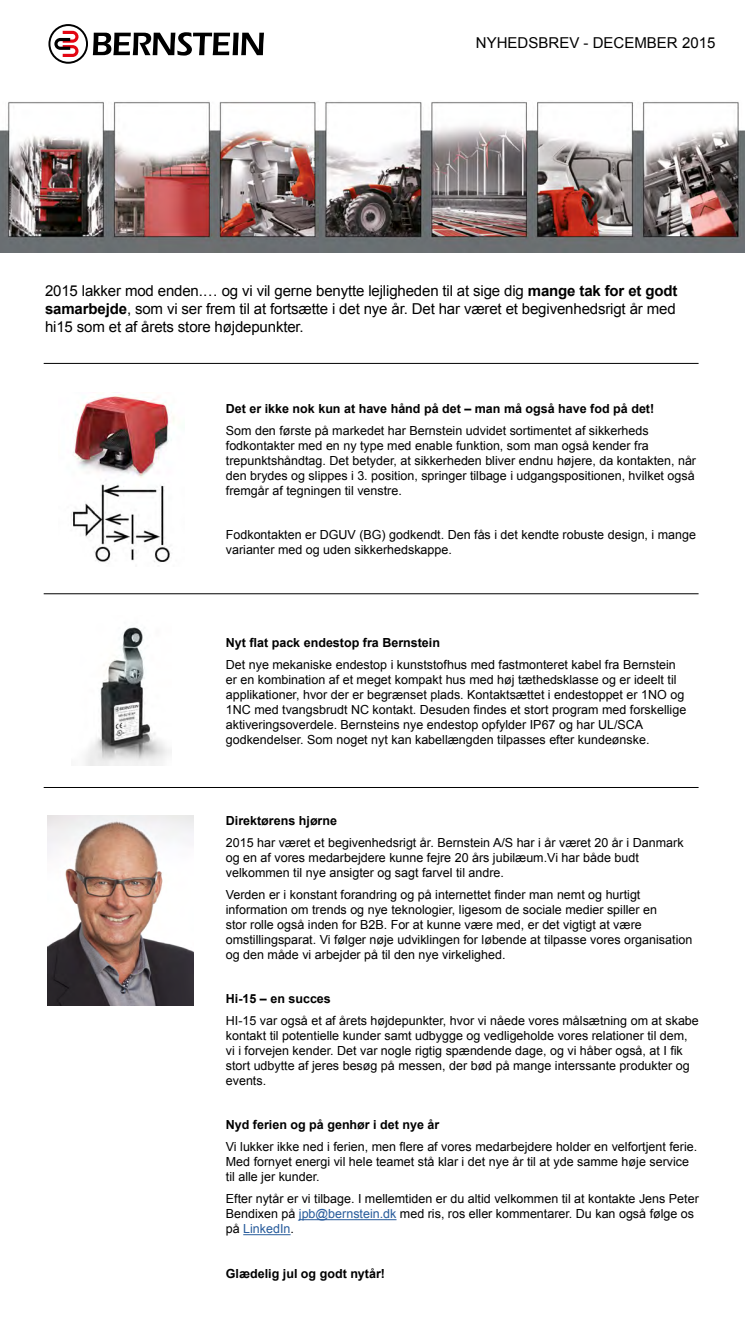
<style>
.page{position:relative;width:745px;height:1329px;background:#fff}
.page>*{position:absolute;margin:0;border:0;box-sizing:border-box;transform-origin:0 0}
.t1{font:15px/18px "Arial";letter-spacing:-.01em;color:#000}
.t2{font:12.5px/15px "Arial";color:#000}
.t3{font:700 12.5px "Arial";color:#000}
.s1{font-weight:700}
.s2{color:#275b9b}
</style>
<div class="page">
<img style="left:0;top:101px;width:744px;height:152px">
<svg style="left:48px;top:24px;width:216px;height:40px"></svg>
<img style="left:71px;top:394px;width:104px;height:168px">
<img style="left:85px;top:627px;width:86px;height:138px">
<hr style="left:44px;top:363px;width:654px;height:1px;background:#000">
<hr style="left:299px;top:1219px;width:97px;height:1px;background:#275b9b">
<hr style="left:243px;top:1234px;width:47px;height:1px;background:#275b9b">
<img style="left:48px;top:815px;width:145px;height:190px">
<hr style="left:44px;top:593px;width:654px;height:1px;background:#000">
<hr style="left:44px;top:787px;width:654px;height:1px;background:#000">
<p class="t1" style="left:475px;top:34px;width:241px">NYHEDSBREV - DECEMBER 2015</p>
<p class="t1" style="left:45px;top:282px;width:633px">2015 lakker mod enden.… og vi vil gerne benytte lejligheden til at sige dig <span class="s1">mange tak for et godt samarbejde</span>, som vi ser frem til at fortsætte i det nye år. Det har været et begivenhedsrigt år med hi15 som et af årets store højdepunkter.</p>
<p class="t3" style="left:226px;top:400px;width:429px">Det er ikke nok kun at have hånd på det – man må også have fod på det!</p>
<p class="t2" style="left:226px;top:423px;width:471px">Som den første på markedet har Bernstein udvidet sortimentet af sikkerheds fodkontakter med en ny type med enable funktion, som man også kender fra trepunktshåndtag. Det betyder, at sikkerheden bliver endnu højere, da kontakten, når den brydes og slippes i 3. position, springer tilbage i udgangspositionen, hvilket også fremgår af tegningen til venstre.</p>
<p class="t2" style="left:226px;top:528px;width:471px">Fodkontakten er DGUV (BG) godkendt. Den fås i det kendte robuste design, i mange varianter med og uden sikkerhedskappe.</p>
<p class="t3" style="left:226px;top:634px;width:215px">Nyt flat pack endestop fra Bernstein</p>
<p class="t2" style="left:226px;top:657px;width:461px">Det nye mekaniske endestop i kunststofhus med fastmonteret kabel fra Bernstein er en kombination af et meget kompakt hus med høj tæthedsklasse og er ideelt til applikationer, hvor der er begrænset plads. Kontaktsættet i endestoppet er 1NO og 1NC med tvangsbrudt NC kontakt. Desuden findes et stort program med forskellige aktiveringsoverdele. Bernsteins nye endestop opfylder IP67 og har UL/SCA godkendelser. Som noget nyt kan kabellængden tilpasses efter kundeønske.</p>
<p class="t3" style="left:226px;top:812px;width:113px">Direktørens hjørne</p>
<p class="t2" style="left:226px;top:835px;width:459px">2015 har været et begivenhedsrigt år. Bernstein A/S har i år været 20 år i Danmark og en af vores medarbejdere kunne fejre 20 års jubilæum.Vi har både budt velkommen til nye ansigter og sagt farvel til andre.</p>
<p class="t2" style="left:226px;top:887px;width:467px">Verden er i konstant forandring og på internettet finder man nemt og hurtigt information om trends og nye teknologier, ligesom de sociale medier spiller en<br>stor rolle også inden for B2B. For at kunne være med, er det vigtigt at være omstillingsparat. Vi følger nøje udviklingen for løbende at tilpasse vores organisation og den måde vi arbejder på til den nye virkelighed.</p>
<p class="t3" style="left:226px;top:990px;width:106px">Hi-15 – en succes</p>
<p class="t2" style="left:226px;top:1013px;width:474px">HI-15 var også et af årets højdepunkter, hvor vi nåede vores målsætning om at skabe kontakt til potentielle kunder samt udbygge og vedligeholde vores relationer til dem, vi i forvejen kender. Det var nogle rigtig spændende dage, og vi håber også, at I fik stort udbytte af jeres besøg på messen, der bød på mange interssante produkter og events.</p>
<p class="t3" style="left:226px;top:1116px;width:215px">Nyd ferien og på genhør i det nye år</p>
<p class="t2" style="left:226px;top:1139px;width:472px">Vi lukker ikke ned i ferien, men flere af vores medarbejdere holder en velfortjent ferie.<br>Med fornyet energi vil hele teamet stå klar i det nye år til at yde samme høje service til alle jer kunder.</p>
<p class="t2" style="left:226px;top:1191px;width:474px">Efter nytår er vi tilbage. I mellemtiden er du altid velkommen til at kontakte Jens Peter<br>Bendixen på <span class="s2">jpb@bernstein.dk</span> med ris, ros eller kommentarer. Du kan også følge os på <span class="s2">LinkedIn</span>.</p>
<p class="t3" style="left:226px;top:1265px;width:161px">Glædelig jul og godt nytår!</p>
</div>
